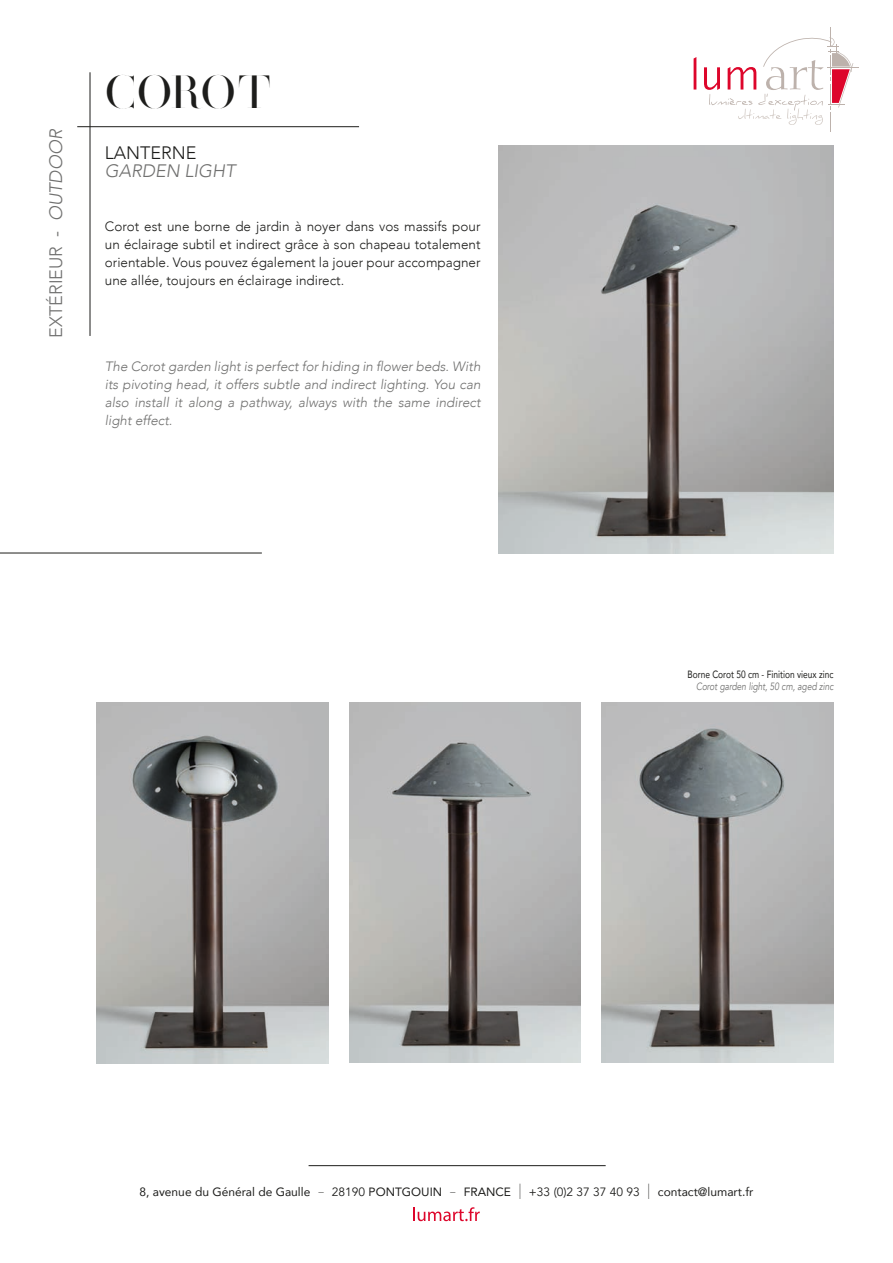
<style>
.page{position:relative;width:893px;height:1263px;background:#fff}
.page>*{position:absolute;margin:0;border:0;box-sizing:border-box;transform-origin:0 0}
.t1{font:46.5px "Henri Didot";letter-spacing:-.005em;color:#1d1d1b}
.t2{font:300 18px "Avenir";color:#70706f}
.t3{font:italic 300 18px "Avenir";color:#70706f}
.t4{font:300 18px "Avenir";color:#1d1d1b}
.t5{font:300 13.5px/18px "Avenir";color:#1d1d1b;text-align:justify}
.t6{font:italic 300 13.5px/18px "Avenir";color:#70706f;text-align:justify}
.t7{font:12px "Avenir";color:#1d1d1b}
.t8{font:10.5px "Avenir";color:#1d1d1b;scale:.8 1}
.t9{font:italic 10.5px "Avenir";color:#70706f;scale:.8 1}
.s1{font-style:italic}
.s2{font-family:"Gotham";font-weight:100;font-size:21px}
.s3{font-style:inherit}
</style>
<div class="page">
<img style="left:499px;top:145px;width:334px;height:408px">
<hr style="left:77px;top:126px;width:282px;height:1px;background:#1d1d1b">
<hr style="left:0;top:553px;width:262px;height:1px;background:#1d1d1b">
<hr style="left:309px;top:1165px;width:297px;height:1px;background:#1d1d1b">
<hr style="left:90px;top:72px;width:1px;height:264px;background:#1d1d1b">
<hr style="left:827px;top:68px;width:31px;height:1px;background:#bdb2ac">
<svg style="left:694px;top:57px;width:2px;height:33px"></svg>
<svg style="left:704px;top:27px;width:149px;height:105px"></svg>
<svg style="left:413px;top:1207px;width:67px;height:14px"></svg>
<img style="left:349px;top:702px;width:232px;height:360px">
<img style="left:601px;top:702px;width:232px;height:361px">
<img style="left:96px;top:702px;width:232px;height:361px">
<p class="t2" style="left:45px;top:338px;width:210px;rotate:-90deg">EXTÉRIEUR - <span class="s1">OUTDOOR</span></p>
<p class="t1" style="left:105px;top:62px;width:167px">COROT</p>
<p class="t4" style="left:105px;top:142px;width:93px">LANTERNE</p>
<p class="t3" style="left:105px;top:160px;width:132px">GARDEN LIGHT</p>
<p class="t5" style="left:105px;top:218px;width:377px">Corot est une borne de jardin à noyer dans vos massifs pour un éclairage subtil et indirect grâce à son chapeau totalement orientable. Vous pouvez également la jouer pour accompagner une allée, toujours en éclairage indirect.</p>
<p class="t6" style="left:105px;top:357px;width:377px">The Corot garden light is perfect for hiding in flower beds. With its pivoting head, it offers subtle and indirect lighting. You can also install it along a pathway, always with the same indirect light effect.</p>
<p class="t8" style="left:687px;top:666px;width:184px">Borne Corot 50 cm - Finition vieux zinc</p>
<p class="t9" style="left:696px;top:680px;width:173px">Corot garden light, 50 cm, aged zinc</p>
<p class="t7" style="left:140px;top:1182px;width:615px">8, avenue du Général de Gaulle <span class="s2">-</span> <span class="s3">28190</span> PONTGOUIN <span class="s2">-</span> FRANCE <span class="s2">l</span> +<span class="s3">33 (0)2 37 37 40 93</span> <span class="s2">l</span> contact@lumart.fr</p>
</div>
